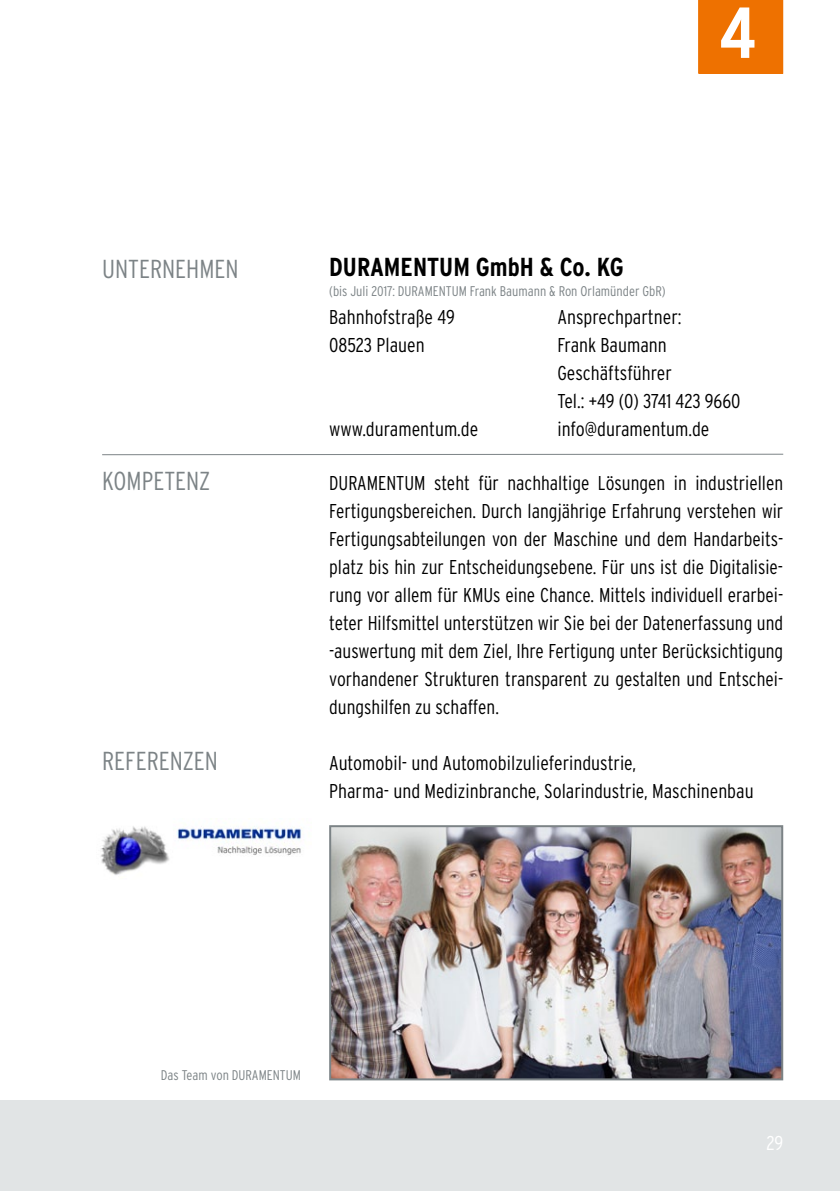
<style>
.page{position:relative;width:840px;height:1191px;background:#fff}
.page>*{position:absolute;margin:0;border:0;box-sizing:border-box;transform-origin:0 0}
.t1{font:700 condensed 72px "Interstate";color:#fff}
.t2{font:300 condensed 26px "Interstate";color:#7c8386}
.t3{font:700 condensed 26px "Interstate";color:#000}
.t4{font:300 condensed 20px/28px "Interstate";color:#000}
.t5{font:300 condensed 20px "Interstate";color:#fff}
.t6{font:300 condensed 14px "Interstate";color:#7c8386}
</style>
<div class="page">
<div style="left:698px;top:0;width:84px;height:74px;background:#ee7100"></div>
<div style="left:0;top:1100px;width:839px;height:91px;background:#e1e4e5"></div>
<img style="left:332px;top:828px;width:447px;height:249px">
<div style="left:329px;top:825px;width:453px;height:255px;border:2px solid #7c8386"></div>
<img style="left:100px;top:826px;width:202px;height:49px">
<hr style="left:102px;top:454px;width:680px;height:1px;background:#7c8386">
<h2 class="t2" style="left:102px;top:254px;width:138px">UNTERNEHMEN</h2>
<h2 class="t2" style="left:102px;top:466px;width:110px">KOMPETENZ</h2>
<h2 class="t2" style="left:102px;top:746px;width:117px">REFERENZEN</h2>
<h1 class="t1" style="left:719px;top:-8px;width:38px">4</h1>
<h2 class="t3" style="left:329px;top:252px;width:296px">DURAMENTUM GmbH &amp; Co. KG</h2>
<p class="t6" style="left:329px;top:283px;width:338px">(bis Juli 2017: DURAMENTUM Frank Baumann &amp; Ron Orlamünder GbR)</p>
<p class="t4" style="left:329px;top:303px;width:127px">Bahnhofstraße 49</p>
<p class="t4" style="left:557px;top:303px;width:126px">Ansprechpartner:</p>
<p class="t4" style="left:329px;top:331px;width:97px">08523 Plauen</p>
<p class="t4" style="left:557px;top:331px;width:184px">Frank Baumann<br>Geschäftsführer<br>Tel.: +49 (0) 3741 423 9660</p>
<p class="t4" style="left:329px;top:415px;width:150px">www.duramentum.de</p>
<p class="t4" style="left:557px;top:415px;width:153px">info@duramentum.de</p>
<p class="t4" style="left:329px;top:469px;width:455px;text-align:justify">DURAMENTUM steht für nachhaltige Lösungen in industriellen Fertigungsbereichen. Durch langjährige Erfahrung verstehen wir Fertigungsabteilungen von der Maschine und dem Handarbeits&shy;platz bis hin zur Entscheidungsebene. Für uns ist die Digitalisie&shy;rung vor allem für KMUs eine Chance. Mittels individuell erarbei&shy;teter Hilfsmittel unterstützen wir Sie bei der Datenerfassung und -auswertung mit dem Ziel, Ihre Fertigung unter Berücksichtigung vorhandener Strukturen transparent zu gestalten und Entschei&shy;dungshilfen zu schaffen.</p>
<p class="t4" style="left:329px;top:749px;width:426px">Automobil- und Automobilzulieferindustrie,<br>Pharma- und Medizinbranche, Solarindustrie, Maschinenbau</p>
<p class="t6" style="left:161px;top:1067px;width:141px">Das Team von DURAMENTUM</p>
<p class="t5" style="left:766px;top:1132px;width:18px">29</p>
</div>
